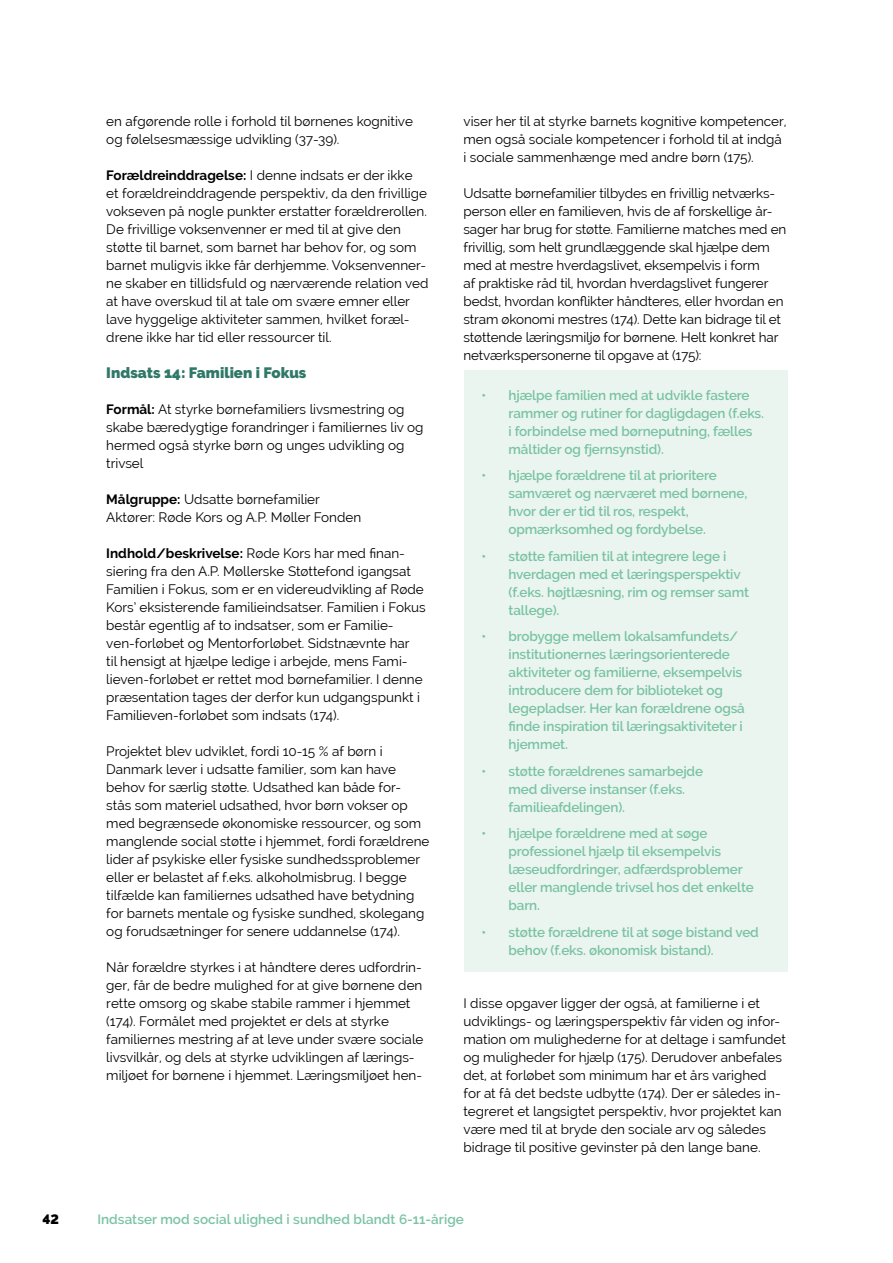
<style>
.page{position:relative;width:893px;height:1263px;background:#fff}
.page>*{position:absolute;margin:0;border:0;box-sizing:border-box;transform-origin:0 0}
.t1{font:900 15px "Raleway";color:#307868}
.t2{font:13.5px/18px "Raleway";color:#000}
.t3{font:600 13.5px/18px "Raleway";letter-spacing:-.01em;color:#79c3a3}
.t4{font:900 13.5px "Raleway";color:#000}
.s1{font-weight:700}
</style>
<div class="page">
<div style="left:465px;top:370px;width:323px;height:602px;background:#ebf5f0"></div>
<p class="t2" style="left:106px;top:112px;width:308px">en afgørende rolle i forhold til børnenes kognitive og følelsesmæssige udvikling (37-39).</p>
<p class="t2" style="left:106px;top:166px;width:324px"><span class="s1">Forældreinddragelse:</span> I denne indsats er der ikke<br>et forældreinddragende perspektiv, da den frivillige vokseven på nogle punkter erstatter forældrerollen.<br>De frivillige voksenvenner er med til at give den støtte til barnet, som barnet har behov for, og som barnet muligvis ikke får derhjemme. Voksenvenner&shy;ne skaber en tillidsfuld og nærværende relation ved at have overskud til at tale om svære emner eller lave hyggelige aktiviteter sammen, hvilket foræl&shy;drene ikke har tid eller ressourcer til.</p>
<p class="t1" style="left:106px;top:364px;width:202px">Indsats 14: Familien i Fokus</p>
<p class="t2" style="left:106px;top:400px;width:319px"><span class="s1">Formål:</span> At styrke børnefamiliers livsmestring og skabe bæredygtige forandringer i familiernes liv og hermed også styrke børn og unges udvikling og trivsel</p>
<p class="t2" style="left:106px;top:490px;width:256px"><span class="s1">Målgruppe:</span> Udsatte børnefamilier<br>Aktører: Røde Kors og A.P. Møller Fonden</p>
<p class="t2" style="left:106px;top:544px;width:321px"><span class="s1">Indhold/beskrivelse:</span> Røde Kors har med finan&shy;siering fra den A.P. Møllerske Støttefond igangsat Familien i Fokus, som er en videreudvikling af Røde Kors’ eksisterende familieindsatser. Familien i Fokus består egentlig af to indsatser, som er Familie&shy;ven-forløbet og Mentorforløbet. Sidstnævnte har<br>til hensigt at hjælpe ledige i arbejde, mens Fami&shy;lieven-forløbet er rettet mod børnefamilier. I denne præsentation tages der derfor kun udgangspunkt i Familieven-forløbet som indsats (174).</p>
<p class="t2" style="left:106px;top:742px;width:325px">Projektet blev udviklet, fordi 10-15 % af børn i Danmark lever i udsatte familier, som kan have behov for særlig støtte. Udsathed kan både for&shy;stås som materiel udsathed, hvor børn vokser op med begrænsede økonomiske ressourcer, og som manglende social støtte i hjemmet, fordi forældrene lider af psykiske eller fysiske sundhedssproblemer eller er belastet af f.eks. alkoholmisbrug. I begge tilfælde kan familiernes udsathed have betydning for barnets mentale og fysiske sundhed, skolegang og forudsætninger for senere uddannelse (174).</p>
<p class="t2" style="left:106px;top:958px;width:319px">Når forældre styrkes i at håndtere deres udfordrin&shy;ger, får de bedre mulighed for at give børnene den rette omsorg og skabe stabile rammer i hjemmet (174). Formålet med projektet er dels at styrke familiernes mestring af at leve under svære sociale livsvilkår, og dels at styrke udviklingen af lærings&shy;miljøet for børnene i hjemmet. Læringsmiljøet hen-</p>
<p class="t2" style="left:463px;top:112px;width:325px">viser her til at styrke barnets kognitive kompetencer, men også sociale kompetencer i forhold til at indgå i sociale sammenhænge med andre børn (175).</p>
<p class="t2" style="left:463px;top:184px;width:324px">Udsatte børnefamilier tilbydes en frivillig netværks&shy;person eller en familieven, hvis de af forskellige år&shy;sager har brug for støtte. Familierne matches med en frivillig, som helt grundlæggende skal hjælpe dem med at mestre hverdagslivet, eksempelvis i form<br>af praktiske råd til, hvordan hverdagslivet fungerer bedst, hvordan konflikter håndteres, eller hvordan en stram økonomi mestres (174). Dette kan bidrage til et støttende læringsmiljø for børnene. Helt konkret har netværkspersonerne til opgave at (175):</p>
<p class="t3" style="left:509px;top:386px;width:257px;text-indent:-27px">• hjælpe familien med at udvikle fastere rammer og rutiner for dagligdagen (f.eks. i forbindelse med børneputning, fælles måltider og fjernsynstid).</p>
<p class="t3" style="left:509px;top:466px;width:240px;text-indent:-27px">• hjælpe forældrene til at prioritere samværet og nærværet med børnene, hvor der er tid til ros, respekt, opmærksomhed og fordybelse.</p>
<p class="t3" style="left:509px;top:547px;width:242px;text-indent:-27px">• støtte familien til at integrere lege i hverdagen med et læringsperspektiv (f.eks. højtlæsning, rim og remser samt tallege).</p>
<p class="t3" style="left:509px;top:627px;width:238px;text-indent:-27px">• brobygge mellem lokalsamfundets/ institutionernes læringsorienterede aktiviteter og familierne, eksempelvis introducere dem for biblioteket og legepladser. Her kan forældrene også finde inspiration til læringsaktiviteter i hjemmet.</p>
<p class="t3" style="left:509px;top:762px;width:196px;text-indent:-27px">• støtte forældrenes samarbejde med diverse instanser (f.eks. familieafdelingen).</p>
<p class="t3" style="left:509px;top:824px;width:247px;text-indent:-27px">• hjælpe forældrene med at søge professionel hjælp til eksempelvis læseudfordringer, adfærdsproblemer eller manglende trivsel hos det enkelte barn.</p>
<p class="t3" style="left:509px;top:923px;width:252px;text-indent:-27px">• støtte forældrene til at søge bistand ved behov (f.eks. økonomisk bistand).</p>
<p class="t2" style="left:463px;top:994px;width:324px">I disse opgaver ligger der også, at familierne i et udviklings- og læringsperspektiv får viden og infor&shy;mation om mulighederne for at deltage i samfundet og muligheder for hjælp (175). Derudover anbefales det, at forløbet som minimum har et års varighed for at få det bedste udbytte (174). Der er således in&shy;tegreret et langsigtet perspektiv, hvor projektet kan være med til at bryde den sociale arv og således bidrage til positive gevinster på den lange bane.</p>
<p class="t4" style="left:43px;top:1211px;width:18px">42</p>
<p class="t3" style="left:97px;top:1210px;width:368px">Indsatser mod social ulighed i sundhed blandt 6-11-årige</p>
</div>
